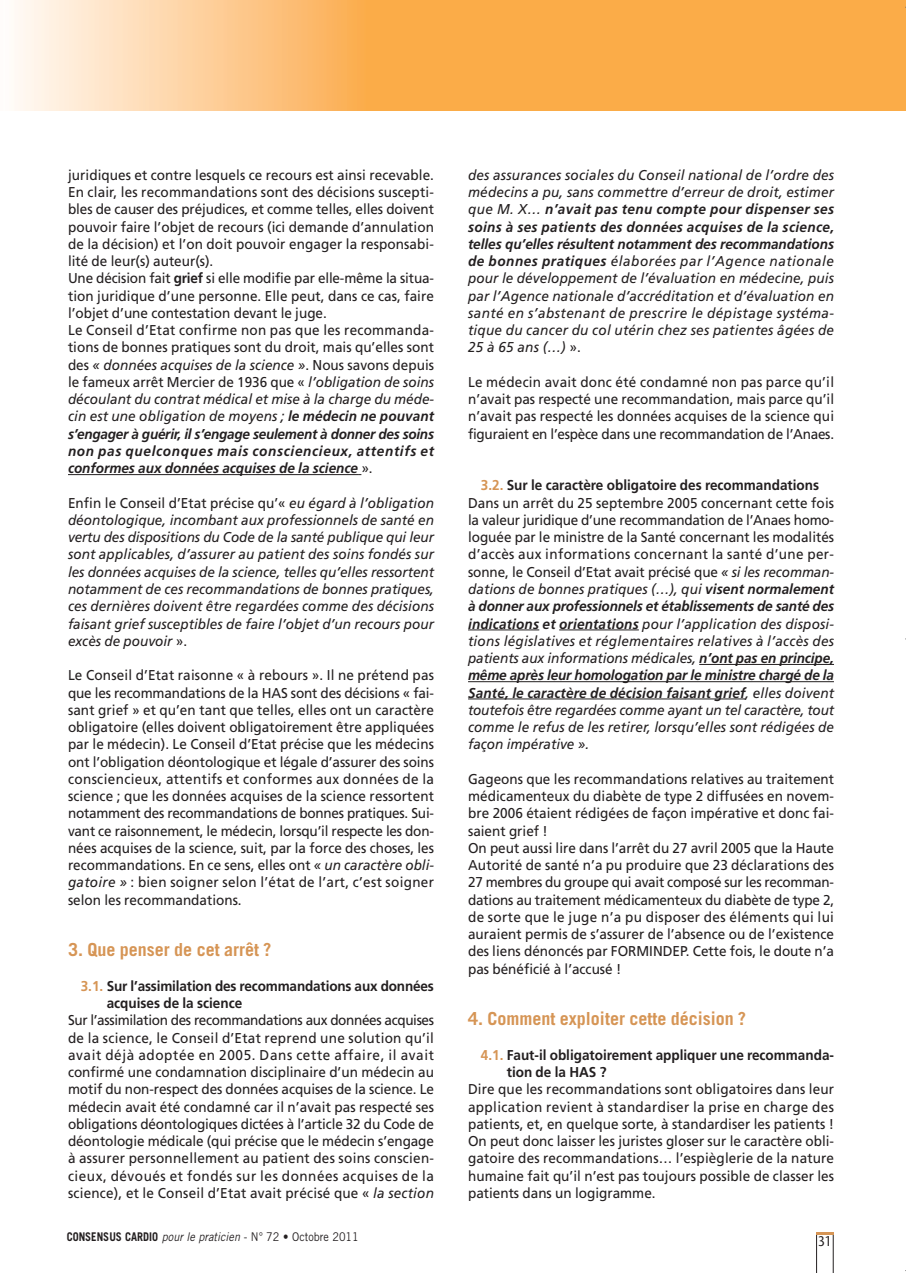
<style>
.page{position:relative;width:906px;height:1273px;background:#fff}
.page>*{position:absolute;margin:0;border:0;box-sizing:border-box;transform-origin:0 0}
.t1{font:700 18px "Trade Gothic";color:#d69555}
.t2{font:14.25px/17.2px "Frutiger";letter-spacing:.005em;color:#231f20;text-align:justify;scale:.95 1}
.t3{font:italic 14.25px/17.2px "Frutiger";letter-spacing:.005em;color:#231f20;text-align:justify;scale:.95 1}
.t4{font:700 14.25px/17.2px "Frutiger";color:#231f20;scale:.95 1}
.t5{font:13.95px "Stone Sans";color:#231f20;scale:.9 1}
.t6{font:12px "Trade Gothic";color:#231f20;scale:.9 1}
.s1{font-weight:700}
.s2{font-style:italic}
.s3{font-weight:700;font-style:italic}
.s4{font-style:normal}
.s5{color:#d69555}
.s6{font-weight:700;font-style:normal;color:#d69555}
.s7{font-weight:700;font-style:normal}
</style>
<div class="page">
<img style="left:15px;top:0;width:890px;height:111px">
<svg style="left:816px;top:1232px;width:17px;height:40px"></svg>
<hr style="left:68px;top:474px;width:290px;height:1px;background:#231f20">
<hr style="left:468px;top:629px;width:71px;height:1px;background:#231f20">
<hr style="left:559px;top:629px;width:79px;height:1px;background:#231f20">
<hr style="left:699px;top:664px;width:134px;height:1px;background:#231f20">
<hr style="left:468px;top:681px;width:365px;height:1px;background:#231f20">
<hr style="left:468px;top:698px;width:277px;height:1px;background:#231f20">
<p class="t2" style="left:68px;top:167px;width:386px;text-align:left">juridiques et contre lesquels ce recours est ainsi recevable.<br>En clair, les recommandations sont des décisions suscepti&shy;bles de causer des préjudices, et comme telles, elles doivent pouvoir faire l’objet de recours (ici demande d’annulation de la décision) et l’on doit pouvoir engager la responsabi&shy;lité de leur(s) auteur(s).<br>Une décision fait <span class="s1">grief</span> si elle modifie par elle-même la situa&shy;tion juridique d’une personne. Elle peut, dans ce cas, faire l’objet d’une contestation devant le juge.<br>Le Conseil d’Etat confirme non pas que les recommanda&shy;tions de bonnes pratiques sont du droit, mais qu’elles sont des <span class="s2">« données acquises de la science »</span>. Nous savons depuis le fameux arrêt Mercier de 1936 que « <span class="s2">l’obligation de soins découlant du contrat médical et mise à la charge du méde&shy;cin est une obligation de moyens ;</span> <span class="s3">le médecin ne pouvant s’engager à guérir, il s’engage seulement à donner des soins non pas quelconques mais consciencieux, attentifs et conformes aux données acquises de la science</span> ».</p>
<p class="t3" style="left:68px;top:495px;width:386px"><span class="s4">Enfin le Conseil d’Etat précise qu’«</span> eu égard à l’obligation déontologique, incombant aux professionnels de santé en vertu des dispositions du Code de la santé publique qui leur sont applicables, d’assurer au patient des soins fondés sur les données acquises de la science, telles qu’elles ressortent notamment de ces recommandations de bonnes pratiques, ces dernières doivent être regardées comme des décisions faisant grief susceptibles de faire l’objet d’un recours pour excès de pouvoir <span class="s4">».</span></p>
<p class="t2" style="left:68px;top:668px;width:386px">Le Conseil d’Etat raisonne « à rebours ». Il ne prétend pas que les recommandations de la HAS sont des décisions « fai&shy;sant grief » et qu’en tant que telles, elles ont un caractère obligatoire (elles doivent obligatoirement être appliquées par le médecin). Le Conseil d’Etat précise que les médecins ont l’obligation déontologique et légale d’assurer des soins consciencieux, attentifs et conformes aux données de la science ; que les données acquises de la science ressortent notamment des recommandations de bonnes pratiques. Sui&shy;vant ce raisonnement, le médecin, lorsqu’il respecte les don&shy;nées acquises de la science, suit, par la force des choses, les recommandations. En ce sens, elles ont <span class="s2">« un caractère obli&shy;gatoire »</span> : bien soigner selon l’état de l’art, c’est soigner selon les recommandations.</p>
<p class="t1" style="left:68px;top:943px;width:205px">3. Que penser de cet arrêt ?</p>
<p class="t4" style="left:107px;top:978px;width:346px;text-indent:-26px"><span class="s5">3.1.</span> Sur l’assimilation des recommandations aux données acquises de la science</p>
<p class="t2" style="left:68px;top:1013px;width:386px">Sur l’assimilation des recommandations aux données acquises de la science, le Conseil d’Etat reprend une solution qu’il avait déjà adoptée en 2005. Dans cette affaire, il avait confirmé une condamnation disciplinaire d’un médecin au motif du non-respect des données acquises de la science. Le médecin avait été condamné car il n’avait pas respecté ses obligations déontologiques dictées à l’article 32 du Code de déontologie médicale (qui précise que le médecin s’engage à assurer personnellement au patient des soins conscien&shy;cieux, dévoués et fondés sur les données acquises de la science), et le Conseil d’Etat avait précisé que « <span class="s2">la section</span></p>
<p class="t6" style="left:67px;top:1232px;width:326px"><span class="s1">CONSENSUS CARDIO</span> <span class="s2">pour le praticien</span> - N° 72 • Octobre 2011</p>
<p class="t3" style="left:468px;top:167px;width:387px">des assurances sociales du Conseil national de l’ordre des médecins a pu, sans commettre d’erreur de droit, estimer que M. X… <span class="s1">n’avait pas tenu compte pour dispenser ses soins à ses patients des données acquises de la science, telles qu’elles résultent notamment des recommandations de bonnes pratiques</span> élaborées par l’Agence nationale pour le développement de l’évaluation en médecine, puis par l’Agence nationale d’accréditation et d’évaluation en santé en s’abstenant de prescrire le dépistage systéma&shy;tique du cancer du col utérin chez ses patientes âgées de 25 à 65 ans (…) <span class="s4">».</span></p>
<p class="t2" style="left:468px;top:374px;width:386px">Le médecin avait donc été condamné non pas parce qu’il n’avait pas respecté une recommandation, mais parce qu’il n’avait pas respecté les données acquises de la science qui figuraient en l’espèce dans une recommandation de l’Anaes.</p>
<p class="t3" style="left:468px;top:478px;width:386px;text-align:left;text-indent:13px"><span class="s6">3.2.</span> <span class="s7">Sur le caractère obligatoire des recommandations </span><span class="s4">Dans un arrêt du 25 septembre 2005 concernant cette fois la valeur juridique d’une recommandation de l’Anaes homo&shy;loguée par le ministre de la Santé concernant les modalités d’accès aux informations concernant la santé d’une per&shy;sonne, le Conseil d’Etat avait précisé que</span> « si les recomman&shy;dations de bonnes pratiques (…), qui <span class="s1">visent normalement à donner aux professionnels et établissements de santé des indications et orientations</span> pour l’application des disposi&shy;tions législatives et réglementaires relatives à l’accès des patients aux informations médicales, <span class="s1">n’ont pas en principe, même après leur homologation par le ministre chargé de la Santé, le caractère de décision faisant grief</span>, elles doivent toutefois être regardées comme ayant un tel caractère, tout comme le refus de les retirer, lorsqu’elles sont rédigées de façon impérative ».</p>
<p class="t2" style="left:468px;top:771px;width:386px;text-align:left">Gageons que les recommandations relatives au traitement médicamenteux du diabète de type 2 diffusées en novem&shy;bre 2006 étaient rédigées de façon impérative et donc fai&shy;saient grief !<br>On peut aussi lire dans l’arrêt du 27 avril 2005 que la Haute Autorité de santé n’a pu produire que 23 déclarations des 27 membres du groupe qui avait composé sur les recomman&shy;dations au traitement médicamenteux du diabète de type 2, de sorte que le juge n’a pu disposer des éléments qui lui auraient permis de s’assurer de l’absence ou de l’existence des liens dénoncés par FORMINDEP. Cette fois, le doute n’a pas bénéficié à l’accusé !</p>
<p class="t1" style="left:468px;top:1012px;width:279px">4. Comment exploiter cette décision ?</p>
<p class="t4" style="left:506px;top:1047px;width:346px;text-indent:-26px"><span class="s5">4.1.</span> Faut-il obligatoirement appliquer une recommanda&shy;tion de la HAS ?</p>
<p class="t2" style="left:468px;top:1082px;width:386px">Dire que les recommandations sont obligatoires dans leur application revient à standardiser la prise en charge des patients, et, en quelque sorte, à standardiser les patients !<br>On peut donc laisser les juristes gloser sur le caractère obli&shy;gatoire des recommandations… l’espièglerie de la nature humaine fait qu’il n’est pas toujours possible de classer les patients dans un logigramme.</p>
<p class="t5" style="left:817px;top:1235px;width:18px">31</p>
</div>
